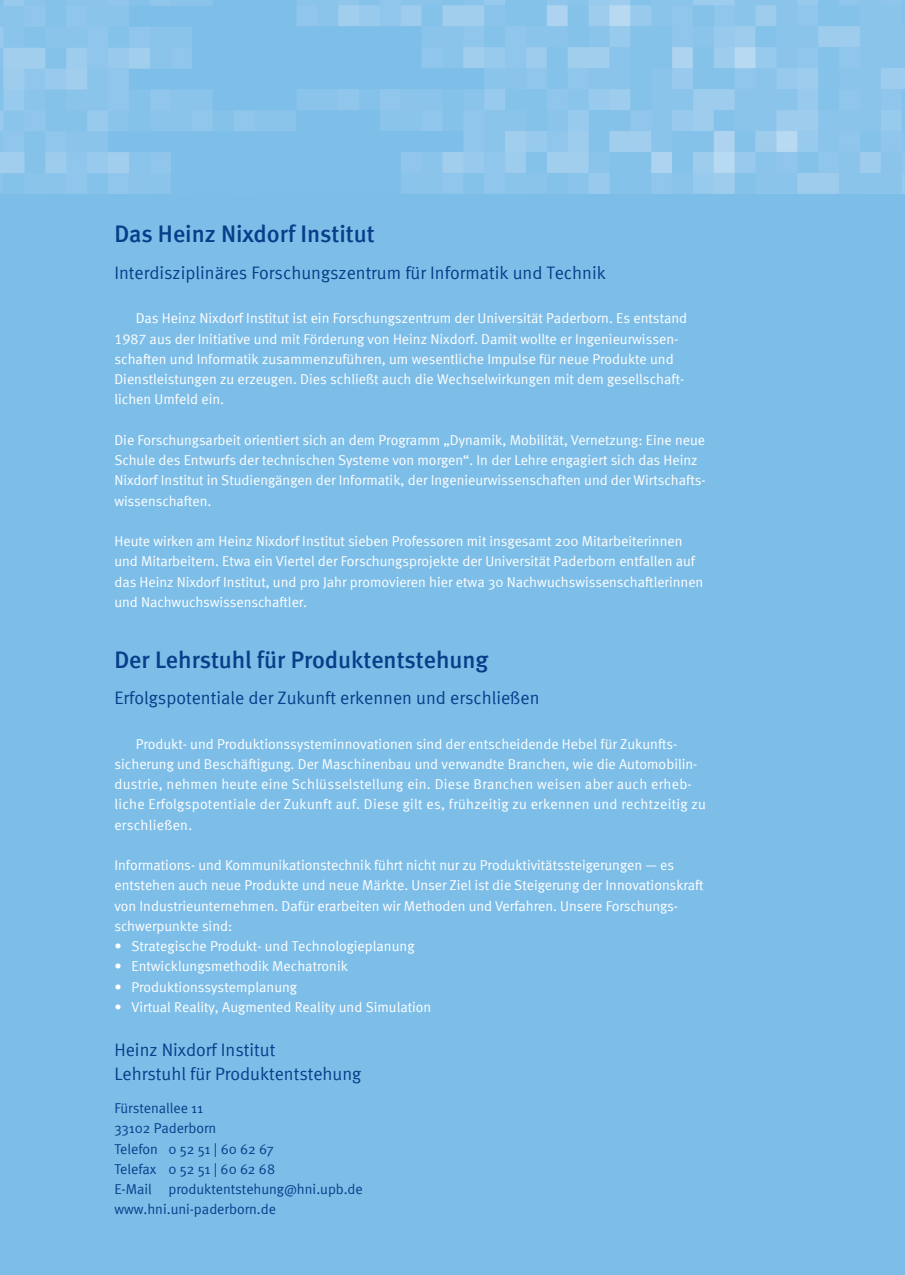
<style>
.page{position:relative;width:905px;height:1275px;background:#7dbee9}
.page>*{position:absolute;margin:0;border:0;box-sizing:border-box;transform-origin:0 0}
.t1{font:24px "Meta Medium LF";color:#083e89}
.t2{font:18px/24px "Meta Normal LF";color:#083e89}
.t3{font:14.25px/20.2px "Meta Normal";color:#fff}
.t4{font:14.25px/20.2px "Meta Normal LF";color:#fff}
.t5{font:14.25px/20.2px "Meta Normal LF";letter-spacing:.02em;color:#fff}
.t6{font:14.25px/20.2px "Meta Normal";color:#083e89}
</style>
<div class="page">
<img style="left:0;top:0;width:296px;height:194px">
<svg style="left:296px;top:0;width:609px;height:194px;fill:#8bc4eb"></svg>
<h1 class="t1" style="left:114px;top:220px;width:262px">Das Heinz Nixdorf Institut</h1>
<p class="t2" style="left:114px;top:261px;width:493px">Interdisziplinäres Forschungszentrum für Informatik und Technik</p>
<p class="t4" style="left:114px;top:308px;width:574px;text-indent:21px">Das Heinz Nixdorf Institut ist ein Forschungszentrum der Universität Paderborn. Es entstand 1987 aus der Initiative und mit Förderung von Heinz Nixdorf. Damit wollte er Ingenieurwissen&shy;schaften und Informatik zusammenzuführen, um wesentliche Impulse für neue Produkte und Dienstleistungen zu erzeugen. Dies schließt auch die Wechselwirkungen mit dem gesellschaft&shy;lichen Umfeld ein.</p>
<p class="t3" style="left:114px;top:430px;width:593px">Die Forschungsarbeit orientiert sich an dem Programm „Dynamik, Mobilität, Vernetzung: Eine neue Schule des Entwurfs der technischen Systeme von morgen“. In der Lehre engagiert sich das Heinz Nixdorf Institut in Studiengängen der Informatik, der Ingenieurwissenschaften und der Wirtschafts&shy;wissenschaften.</p>
<p class="t3" style="left:114px;top:531px;width:590px">Heute wirken am Heinz Nixdorf Institut sieben Professoren mit insgesamt 200 Mitarbeiterinnen und Mitarbeitern. Etwa ein Viertel der Forschungsprojekte der Universität Paderborn entfallen auf das Heinz Nixdorf Institut, und pro Jahr promovieren hier etwa 30 Nachwuchswissenschaftlerinnen und Nachwuchswissenschaftler.</p>
<h1 class="t1" style="left:114px;top:645px;width:375px">Der Lehrstuhl für Produktentstehung</h1>
<p class="t2" style="left:114px;top:686px;width:427px">Erfolgspotentiale der Zukunft erkennen und erschließen</p>
<p class="t5" style="left:114px;top:733px;width:593px;text-indent:21px">Produkt- und Produktionssysteminnovationen sind der entscheidende Hebel für Zukunfts&shy;sicherung und Beschäftigung. Der Maschinenbau und verwandte Branchen, wie die Automobilin&shy;dustrie, nehmen heute eine Schlüsselstellung ein. Diese Branchen weisen aber auch erheb&shy;liche Erfolgspotentiale der Zukunft auf. Diese gilt es, frühzeitig zu erkennen und recht zeitig zu erschließen.</p>
<p class="t3" style="left:114px;top:855px;width:591px">Informations- und Kommunikationstechnik führt nicht nur zu Produktivitätssteigerungen — es entstehen auch neue Produkte und neue Märkte. Unser Ziel ist die Steigerung der Innovationskraft von Industrieunternehmen. Dafür erarbeiten wir Methoden und Verfahren. Unsere Forschungs&shy;schwerpunkte sind:</p>
<p class="t4" style="left:114px;top:936px;width:302px">• Strategische Produkt- und Technologieplanung</p>
<p class="t4" style="left:114px;top:956px;width:235px">• Entwicklungsmethodik Mechatronik</p>
<p class="t4" style="left:114px;top:976px;width:184px">• Produktionssystemplanung</p>
<p class="t4" style="left:114px;top:997px;width:318px">• Virtual Reality, Augmented Reality und Simulation</p>
<p class="t2" style="left:114px;top:1038px;width:248px">Heinz Nixdorf Institut<br>Lehrstuhl für Produktentstehung</p>
<p class="t6" style="left:114px;top:1098px;width:250px">Fürstenallee 11<br>33102 Paderborn<br>Telefon 0 52 51 | 60 62 67<br>Telefax 0 52 51 | 60 62 68<br>E-Mail produktentstehung@hni.upb.de www.hni.uni-paderborn.de</p>
</div>
